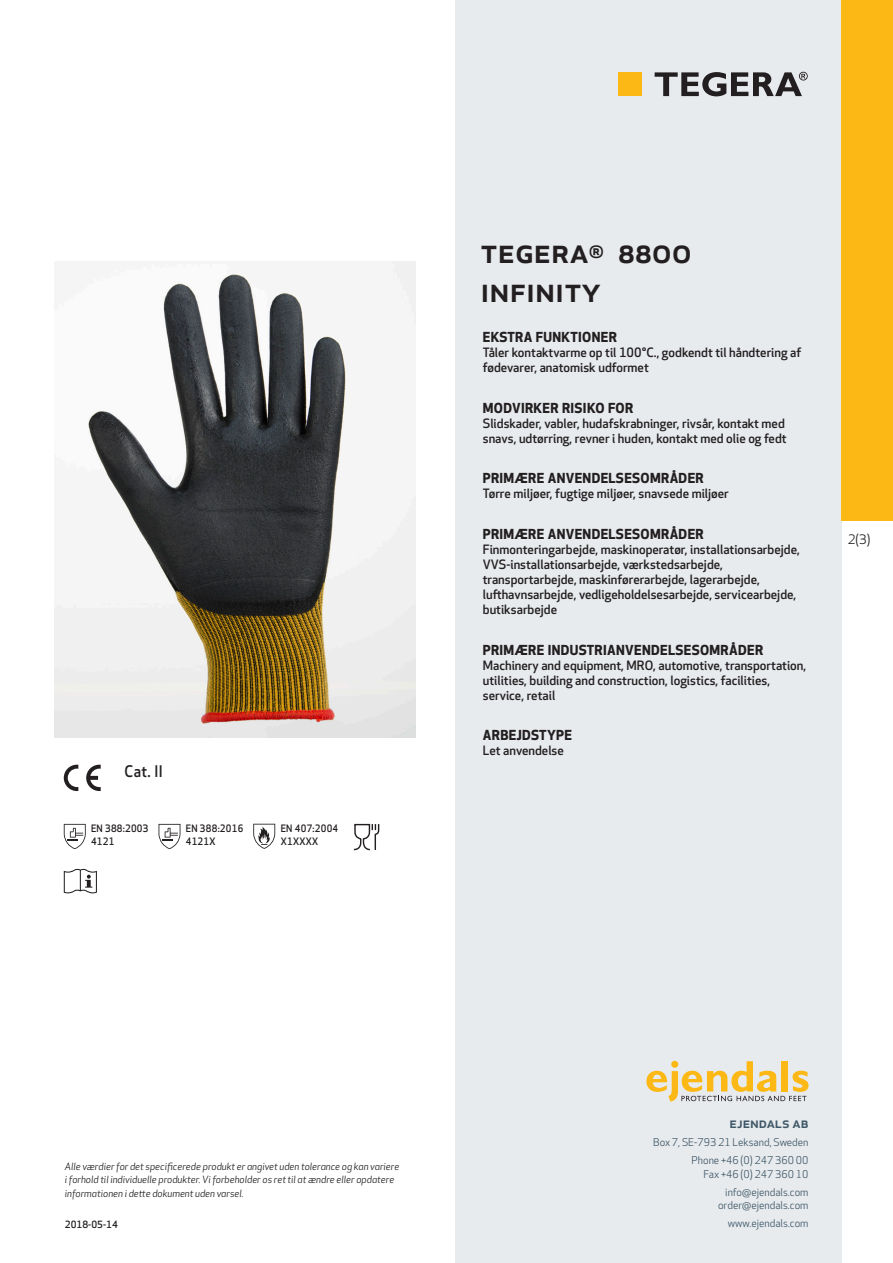
<style>
.page{position:relative;width:893px;height:1263px;background:#fff}
.page>*{position:absolute;margin:0;border:0;box-sizing:border-box;transform-origin:0 0}
.prodname{font:500 34.5px/39px "Apex New";color:#231f20}
.Artikel{font:500 15.6px "Apex New";color:#231f20;scale:.95 1}
.t1{font:500 15px "Apex New";color:#405968}
.Funktion_body{font:700 13.5px "Apex New";letter-spacing:.025em;color:#231f20}
.t2{font:12.75px "Apex New";color:#231f20}
.Funktion_body-2{font:500 12.6px/15px "Apex New";color:#231f20}
.t3{font:10.5px/18px "Apex New";color:#405968;text-align:right}
.Artikel-2{font:500 10.05px/13.2px "Apex New";letter-spacing:.025em;color:#231f20;scale:.95 1}
.t4{font:italic 9.75px/13.5px "Apex New";color:#231f20}
.Sidfot_datum{font:500 9.75px "Apex New";color:#231f20}
</style>
<div class="page">
<div style="left:455px;top:0;width:387px;height:1263px;background:#e8ebee"></div>
<svg style="left:646px;top:1061px;width:162px;height:40px"></svg>
<div style="left:842px;top:0;width:51px;height:520px;background:#fcb814"></div>
<div style="left:618px;top:72px;width:24px;height:24px;background:#fcb814"></div>
<svg style="left:655px;top:72px;width:153px;height:24px"></svg>
<svg style="left:86px;top:765px;width:15px;height:26px"></svg>
<svg style="left:64px;top:765px;width:14px;height:26px"></svg>
<svg style="left:64px;top:824px;width:22px;height:25px"></svg>
<svg style="left:159px;top:824px;width:21px;height:25px"></svg>
<svg style="left:253px;top:824px;width:22px;height:25px"></svg>
<svg style="left:354px;top:824px;width:25px;height:26px"></svg>
<svg style="left:64px;top:869px;width:33px;height:24px"></svg>
<img style="left:54px;top:261px;width:361px;height:477px">
<p class="Artikel" style="left:125px;top:761px;width:42px">Cat. II</p>
<p class="Artikel-2" style="left:91px;top:821px;width:62px">EN 388:2003<br>4121</p>
<p class="Artikel-2" style="left:186px;top:821px;width:62px">EN 388:2016<br>4121X</p>
<p class="Artikel-2" style="left:281px;top:821px;width:62px">EN 407:2004<br>X1XXXX</p>
<p class="prodname" style="left:480px;top:230px;width:213px">TEGERA<sup>®</sup> 8800<br>Infinity</p>
<p class="Funktion_body" style="left:483px;top:327px;width:136px">EKSTRA FUNKTIONER</p>
<p class="Funktion_body-2" style="left:483px;top:345px;width:320px">Tåler kontaktvarme op til 100°C., godkendt til håndtering af fødevarer, anatomisk udformet</p>
<p class="Funktion_body" style="left:483px;top:398px;width:152px">MODVIRKER RISIKO FOR</p>
<p class="Funktion_body-2" style="left:483px;top:415px;width:305px">Slidskader, vabler, hudafskrabninger, rivsår, kontakt med snavs, udtørring, revner i huden, kontakt med olie og fedt</p>
<p class="Funktion_body" style="left:483px;top:468px;width:222px">PRIMÆRE ANVENDELSESOMRÅDER</p>
<p class="Funktion_body-2" style="left:483px;top:486px;width:247px">Tørre miljøer, fugtige miljøer, snavsede miljøer</p>
<p class="Funktion_body" style="left:483px;top:524px;width:222px">PRIMÆRE ANVENDELSESOMRÅDER</p>
<p class="Funktion_body-2" style="left:483px;top:541px;width:319px">Finmonteringarbejde, maskinoperatør, installationsarbejde, VVS-installationsarbejde, værkstedsarbejde, transportarbejde, maskinførerarbejde, lagerarbejde, lufthavnsarbejde, vedligeholdelsesarbejde, servicearbejde, butiksarbejde</p>
<p class="Funktion_body" style="left:483px;top:640px;width:282px">PRIMÆRE INDUSTRIANVENDELSESOMRÅDER</p>
<p class="Funktion_body-2" style="left:483px;top:657px;width:325px">Machinery and equipment, MRO, automotive, transportation, utilities, building and construction, logistics, facilities, service, retail</p>
<p class="Funktion_body" style="left:483px;top:725px;width:91px">ARBEJDSTYPE</p>
<p class="Funktion_body-2" style="left:483px;top:743px;width:83px">Let anvendelse</p>
<p class="t2" style="left:848px;top:531px;width:24px">2(3)</p>
<p class="t4" style="left:65px;top:1159px;width:336px">Alle værdier for det specificerede produkt er angivet uden tolerance og kan variere i forhold til individuelle produkter. Vi forbeholder os ret til at ændre eller opdatere informationen i dette dokument uden varsel.</p>
<p class="Sidfot_datum" style="left:65px;top:1218px;width:54px">2018-05-14</p>
<p class="t1" style="left:729px;top:1113px;width:80px">ejendals ab</p>
<p class="t3" style="left:653px;top:1133px;width:157px">Box 7, SE-793 21 Leksand, Sweden<br>Phone +46 (0) 247 360 00</p>
<p class="t3" style="left:703px;top:1165px;width:107px">Fax +46 (0) 247 360 10 info@ejendals.com</p>
<p class="t3" style="left:718px;top:1196px;width:92px">order@ejendals.com</p>
<p class="t3" style="left:728px;top:1215px;width:82px">www.ejendals.com</p>
</div>
